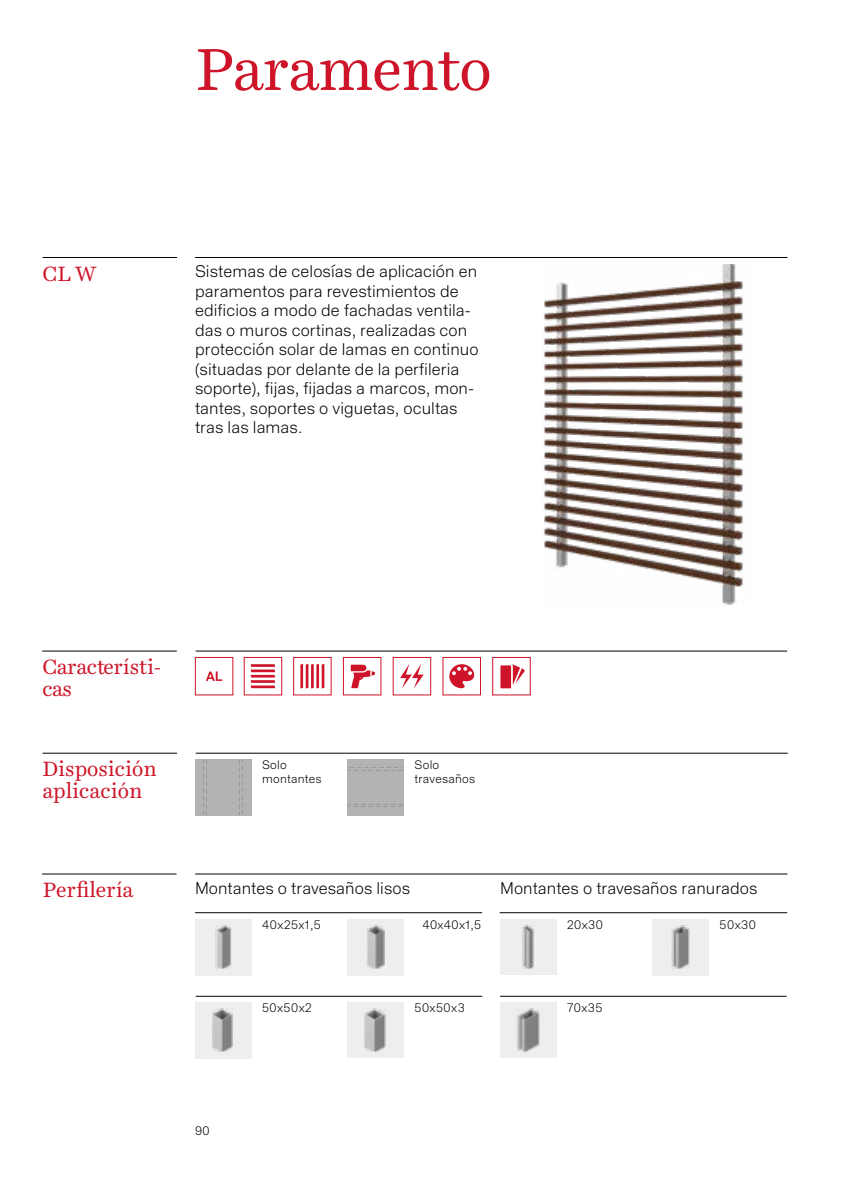
<style>
.page{position:relative;width:851px;height:1191px;background:#fff}
.page>*{position:absolute;margin:0;border:0;box-sizing:border-box;transform-origin:0 0}
.t1{font:60px "Harrietv 2 Text";letter-spacing:-.02em;color:#ce1428}
.t2{font:21px "Harrietv 2 Text";letter-spacing:-.005em;color:#ce1428}
.t3{font:21px/22.5px "Harrietv 2 Text";letter-spacing:-.025em;color:#ce1428}
.t4{font:300 16.5px/19.5px "Staff Grotesk";letter-spacing:.005em;color:#000}
.t5{font:300 12px/14.5px "Staff Grotesk";letter-spacing:.03em;color:#000}
</style>
<div class="page">
<hr style="left:43px;top:257px;width:134px;height:1px;background:#000">
<hr style="left:195px;top:257px;width:592px;height:1px;background:#000">
<img style="left:543px;top:264px;width:202px;height:340px">
<hr style="left:42px;top:873px;width:134px;height:1px;background:#000">
<hr style="left:196px;top:996px;width:286px;height:1px;background:#000">
<hr style="left:500px;top:996px;width:286px;height:1px;background:#000">
<hr style="left:195px;top:912px;width:287px;height:1px;background:#000">
<hr style="left:195px;top:873px;width:592px;height:1px;background:#000">
<hr style="left:499px;top:912px;width:288px;height:1px;background:#000">
<hr style="left:43px;top:753px;width:134px;height:1px;background:#000">
<hr style="left:196px;top:753px;width:591px;height:1px;background:#000">
<div style="left:195px;top:759px;width:56px;height:56px;background:#b3b2b2"></div>
<svg style="left:203px;top:759px;width:4px;height:56px"></svg>
<svg style="left:242px;top:759px;width:1px;height:56px"></svg>
<div style="left:347px;top:759px;width:56px;height:56px;background:#b3b2b2"></div>
<svg style="left:348px;top:767px;width:55px;height:4px"></svg>
<svg style="left:348px;top:804px;width:55px;height:3px"></svg>
<svg style="left:206px;top:671px;width:16px;height:10px"></svg>
<div style="left:195px;top:657px;width:38px;height:38px;border:1px solid #ce1428"></div>
<svg style="left:250px;top:664px;width:25px;height:24px"></svg>
<div style="left:244px;top:657px;width:38px;height:38px;border:1px solid #ce1428"></div>
<svg style="left:300px;top:664px;width:24px;height:24px"></svg>
<div style="left:293px;top:657px;width:38px;height:38px;border:1px solid #ce1428"></div>
<svg style="left:350px;top:664px;width:25px;height:24px"></svg>
<div style="left:343px;top:657px;width:38px;height:38px;border:1px solid #ce1428"></div>
<hr style="left:42px;top:651px;width:135px;height:1px;background:#000">
<hr style="left:196px;top:651px;width:591px;height:1px;background:#000">
<div style="left:393px;top:657px;width:38px;height:38px;border:1px solid #ce1428"></div>
<svg style="left:400px;top:664px;width:23px;height:24px"></svg>
<svg style="left:449px;top:664px;width:26px;height:24px"></svg>
<div style="left:492px;top:657px;width:38px;height:38px;border:1px solid #ce1428"></div>
<svg style="left:500px;top:664px;width:24px;height:24px"></svg>
<div style="left:347px;top:919px;width:56px;height:56px;background:#efeded"></div>
<img style="left:367px;top:926px;width:17px;height:42px">
<div style="left:652px;top:919px;width:56px;height:56px;background:#efeded"></div>
<img style="left:671px;top:926px;width:18px;height:42px">
<div style="left:500px;top:1002px;width:56px;height:56px;background:#efeded"></div>
<img style="left:517px;top:1009px;width:22px;height:42px">
<div style="left:500px;top:919px;width:56px;height:56px;background:#efeded"></div>
<img style="left:522px;top:926px;width:11px;height:42px">
<div style="left:195px;top:1002px;width:56px;height:56px;background:#efeded"></div>
<img style="left:212px;top:1009px;width:20px;height:42px">
<div style="left:347px;top:1002px;width:56px;height:56px;background:#efeded"></div>
<img style="left:364px;top:1009px;width:21px;height:42px">
<div style="left:195px;top:919px;width:56px;height:56px;background:#efeded"></div>
<img style="left:215px;top:926px;width:16px;height:42px">
<p class="t2" style="left:43px;top:259px;width:56px">CL W</p>
<h1 class="t1" style="left:195px;top:29px;width:297px">Paramento</h1>
<p class="t4" style="left:195px;top:261px;width:285px">Sistemas de celosías de aplicación en paramentos para revestimientos de edificios a modo de fachadas ventila&shy;das o muros cortinas, realizadas con protección solar de lamas en continuo (situadas por delante de la perfileria soporte), fijas, fijadas a marcos, mon&shy;tantes, soportes o viguetas, ocultas tras las lamas.</p>
<p class="t3" style="left:43px;top:655px;width:120px">Característi&shy;cas</p>
<p class="t2" style="left:43px;top:754px;width:116px">Disposición</p>
<p class="t2" style="left:43px;top:777px;width:101px">aplicación</p>
<p class="t5" style="left:262px;top:757px;width:61px">Solo montantes</p>
<p class="t5" style="left:414px;top:757px;width:26px">Solo</p>
<p class="t5" style="left:414px;top:771px;width:62px">travesaños</p>
<p class="t2" style="left:43px;top:876px;width:92px">Perfilería</p>
<p class="t4" style="left:195px;top:878px;width:216px">Montantes o travesaños lisos</p>
<p class="t4" style="left:500px;top:878px;width:259px">Montantes o travesaños ranurados</p>
<p class="t5" style="left:262px;top:917px;width:60px">40x25x1,5</p>
<p class="t5" style="left:422px;top:917px;width:60px">40x40x1,5</p>
<p class="t5" style="left:719px;top:917px;width:38px">50x30</p>
<p class="t5" style="left:567px;top:917px;width:37px">20x30</p>
<p class="t5" style="left:195px;top:1123px;width:16px">90</p>
<p class="t5" style="left:262px;top:1000px;width:51px">50x50x2</p>
<p class="t5" style="left:414px;top:1000px;width:52px">50x50x3</p>
<p class="t5" style="left:567px;top:1000px;width:37px">70x35</p>
</div>
